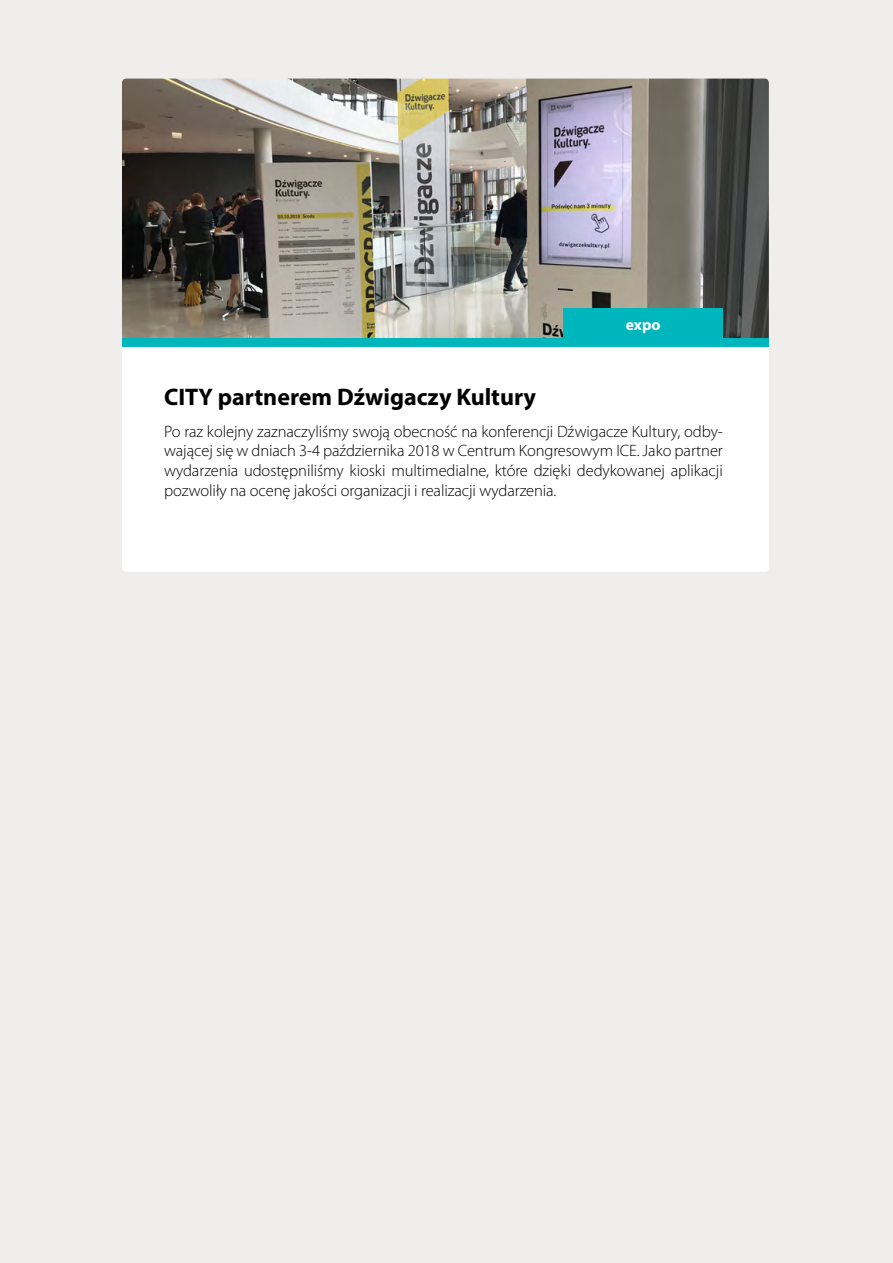
<style>
.page{position:relative;width:893px;height:1263px;background:#efeeed}
.page>*{position:absolute;margin:0;border:0;box-sizing:border-box;transform-origin:0 0}
.t1{font:700 24px "Myriad Pro";color:#000}
.t2{font:300 16.5px/19.8px "Myriad Pro";letter-spacing:-.005em;color:#000;text-align:justify}
.t3{font:700 15.75px "Myriad Pro";color:#fff}
</style>
<div class="page">
<div style="left:122px;top:338px;width:647px;height:234px;background:#fff;border-radius:4px"></div>
<img style="left:122px;top:79px;width:647px;height:259px">
<div style="left:563px;top:308px;width:160px;height:38px;background:#00b6bd"></div>
<div style="left:122px;top:338px;width:647px;height:8px;background:#00b6bd"></div>
<p class="t3" style="left:626px;top:315px;width:36px">expo</p>
<h1 class="t1" style="left:164px;top:381px;width:374px">CITY partnerem Dźwigaczy Kultury</h1>
<p class="t2" style="left:164px;top:421px;width:560px">Po raz kolejny zaznaczyliśmy swoją obecność na konferencji Dźwigacze Kultury, odby&shy;wającej się w dniach 3-4 października 2018 w Centrum Kongresowym ICE. Jako partner wydarzenia udostępniliśmy kioski multimedialne, które dzięki dedykowanej aplikacji pozwoliły na ocenę jakości organizacji i realizacji wydarzenia.</p>
</div>
